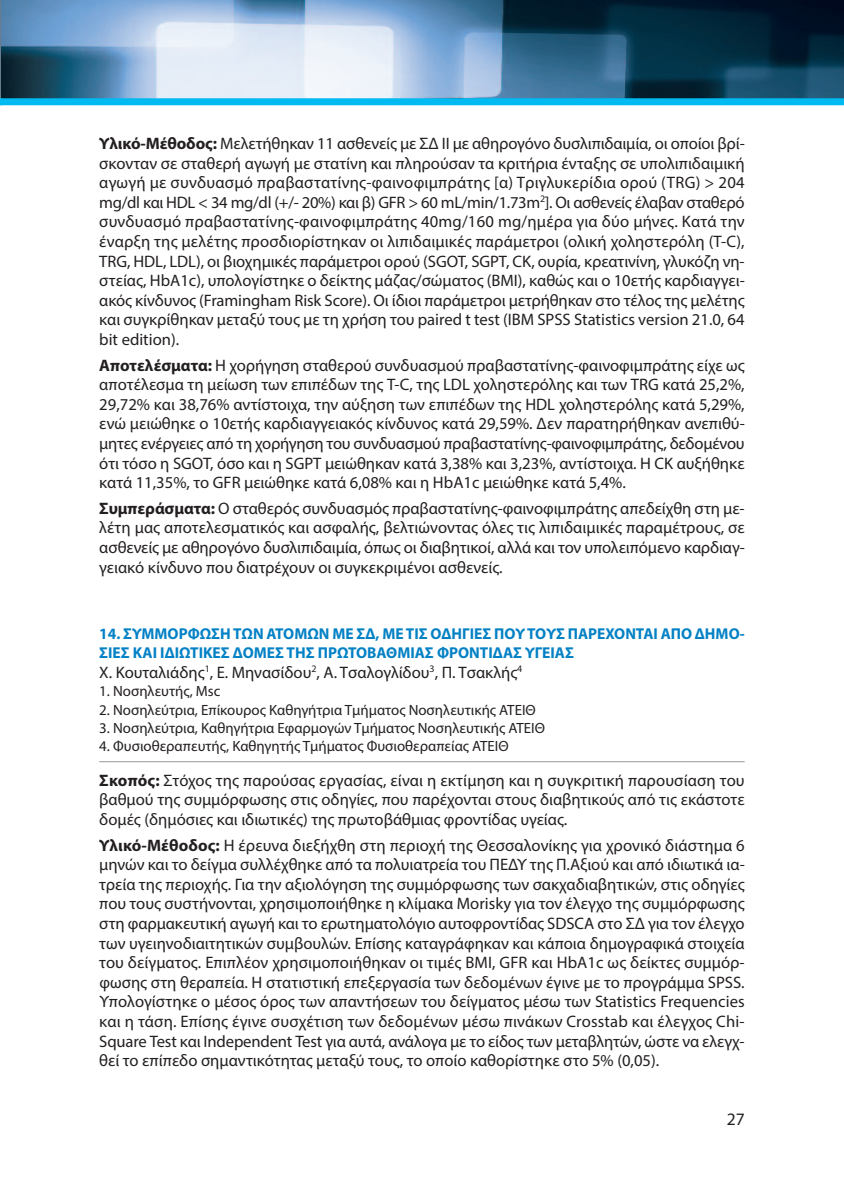
<style>
.page{position:relative;width:844px;height:1191px;background:#fff}
.page>*{position:absolute;margin:0;border:0;box-sizing:border-box;transform-origin:0 0}
.t1{font:17.5px "Myriad Pro";color:#231f20}
.t2{font:16.62px/19.6px "Myriad Pro";color:#231f20;text-align:justify}
.t3{font:700 15.75px/19.6px "Myriad Pro";color:#0381c5}
.t4{font:14.88px "Myriad Pro";color:#231f20}
.s1{font-weight:700}
</style>
<div class="page">
<img style="left:1px;top:0;width:842px;height:98px">
<hr style="left:99px;top:761px;width:645px;height:1px;background:#939598">
<div style="left:0;top:98px;width:843px;height:7px;background:#00baf1"></div>
<p class="t2" style="left:99px;top:135px;width:646px"><span class="s1">Υλικό-Μέθοδος:</span> Μελετήθηκαν 11 ασθενείς με ΣΔ ΙΙ με αθηρογόνο δυσλιπιδαιμία, οι οποίοι βρί&shy;σκονταν σε σταθερή αγωγή με στατίνη και πληρούσαν τα κριτήρια ένταξης σε υπολιπιδαιμική αγωγή με συνδυασμό πραβαστατίνης-φαινοφιμπράτης [α) Τριγλυκερίδια ορού (ΤRG) &gt; 204 mg/dl και HDL &lt; 34 mg/dl (+/- 20%) και β) GFR &gt; 60 mL/min/1.73m<sup>2</sup>]. Οι ασθενείς έλαβαν σταθερό συνδυασμό πραβαστατίνης-φαινοφιμπράτης 40mg/160 mg/ημέρα για δύο μήνες. Κατά την έναρξη της μελέτης προσδιορίστηκαν οι λιπιδαιμικές παράμετροι (ολική χοληστερόλη (T-C), TRG, HDL, LDL), οι βιοχημικές παράμετροι ορού (SGOT, SGPT, CK, ουρία, κρεατινίνη, γλυκόζη νη&shy;στείας, HbA1c), υπολογίστηκε ο δείκτης μάζας/σώματος (ΒΜΙ), καθώς και ο 10ετής καρδιαγγει&shy;ακός κίνδυνος (Framingham Risk Score). Οι ίδιοι παράμετροι μετρήθηκαν στο τέλος της μελέτης και συγκρίθηκαν μεταξύ τους με τη χρήση του paired t test (IBM SPSS Statistics version 21.0, 64 bit edition).</p>
<p class="t2" style="left:99px;top:356px;width:647px"><span class="s1">Αποτελέσματα:</span> Η χορήγηση σταθερού συνδυασμού πραβαστατίνης-φαινοφιμπράτης είχε ως αποτέλεσμα τη μείωση των επιπέδων της T-C, της LDL χοληστερόλης και των TRG κατά 25,2%, 29,72% και 38,76% αντίστοιχα, την αύξηση των επιπέδων της HDL χοληστερόλης κατά 5,29%, ενώ μειώθηκε ο 10ετής καρδιαγγειακός κίνδυνος κατά 29,59%. Δεν παρατηρήθηκαν ανεπιθύ&shy;μητες ενέργειες από τη χορήγηση του συνδυασμού πραβαστατίνης-φαινοφιμπράτης, δεδομένου ότι τόσο η SGOT, όσο και η SGΡT μειώθηκαν κατά 3,38% και 3,23%, αντίστοιχα. Η CK αυξήθηκε κατά 11,35%, το GFR μειώθηκε κατά 6,08% και η HbA1c μειώθηκε κατά 5,4%.</p>
<p class="t2" style="left:99px;top:500px;width:647px"><span class="s1">Συμπεράσματα:</span> Ο σταθερός συνδυασμός πραβαστατίνης-φαινοφιμπράτης απεδείχθη στη με&shy;λέτη μας αποτελεσματικός και ασφαλής, βελτιώνοντας όλες τις λιπιδαιμικές παραμέτρους, σε ασθενείς με αθηρογόνο δυσλιπιδαιμία, όπως οι διαβητικοί, αλλά και τον υπολειπόμενο καρδιαγ&shy;γειακό κίνδυνο που διατρέχουν οι συγκεκριμένοι ασθενείς.</p>
<p class="t3" style="left:99px;top:625px;width:647px">14. ΣΥΜΜΟΡΦΩΣΗΤΩΝ ΑΤΟΜΩΝ ΜΕ ΣΔ, ΜΕ ΤΙΣ ΟΔΗΓΙΕΣ ΠΟΥΤΟΥΣ ΠΑΡΕΧΟΝΤΑΙ ΑΠΟ ΔΗΜΟ-<br>ΣΙΕΣ ΚΑΙ ΙΔΙΩΤΙΚΕΣ ΔΟΜΕΣ ΤΗΣ ΠΡΩΤΟΒΑΘΜΙΑΣ ΦΡΟΝΤΙΔΑΣ ΥΓΕΙΑΣ</p>
<p class="t2" style="left:99px;top:664px;width:424px">Χ. Κουταλιάδης<sup>1</sup>, Ε. Μηνασίδου<sup>2</sup>, Α. Τσαλογλίδου<sup>3</sup>, Π. Τσακλής<sup>4</sup></p>
<p class="t4" style="left:99px;top:685px;width:123px">1. Νοσηλευτής, Μsc</p>
<p class="t4" style="left:99px;top:704px;width:438px">2. Νοσηλεύτρια, Επίκουρος Καθηγήτρια Τμήματος Νοσηλευτικής ΑΤΕΙΘ</p>
<p class="t4" style="left:99px;top:722px;width:447px">3. Νοσηλεύτρια, Καθηγήτρια Εφαρμογών Τμήματος Νοσηλευτικής ΑΤΕΙΘ</p>
<p class="t4" style="left:99px;top:741px;width:411px">4. Φυσιοθεραπευτής, Καθηγητής Τμήματος Φυσιοθεραπείας ΑΤΕΙΘ</p>
<p class="t2" style="left:99px;top:772px;width:646px"><span class="s1">Σκοπός:</span> Στόχος της παρούσας εργασίας, είναι η εκτίμηση και η συγκριτική παρουσίαση του βαθμού της συμμόρφωσης στις οδηγίες, που παρέχονται στους διαβητικούς από τις εκάστοτε δομές (δημόσιες και ιδιωτικές) της πρωτοβάθμιας φροντίδας υγείας.</p>
<p class="t2" style="left:99px;top:836px;width:647px"><span class="s1">Υλικό-Μέθοδος:</span> Η έρευνα διεξήχθη στη περιοχή της Θεσσαλονίκης για χρονικό διάστημα 6 μηνών και το δείγμα συλλέχθηκε από τα πολυιατρεία του ΠΕΔΥ της Π.Αξιού και από ιδιωτικά ια&shy;τρεία της περιοχής. Για την αξιολόγηση της συμμόρφωσης των σακχαδιαβητικών, στις οδηγίες που τους συστήνονται, χρησιμοποιήθηκε η κλίμακα Morisky για τον έλεγχο της συμμόρφωσης στη φαρμακευτική αγωγή και το ερωτηματολόγιο αυτοφροντίδας SDSCA στο ΣΔ για τον έλεγχο των υγειηνοδιαιτητικών συμβουλών. Επίσης καταγράφηκαν και κάποια δημογραφικά στοιχεία του δείγματος. Επιπλέον χρησιμοποιήθηκαν οι τιμές ΒΜΙ, GFR και ΗbA1c ως δείκτες συμμόρ&shy;φωσης στη θεραπεία. Η στατιστική επεξεργασία των δεδομένων έγινε με το προγράμμα SPSS.<br>Υπολογίστηκε ο μέσος όρος των απαντήσεων του δείγματος μέσω των Statistics Frequencies και η τάση. Επίσης έγινε συσχέτιση των δεδομένων μέσω πινάκων Crosstab και έλεγχος Chi-Square Test και Independent Test για αυτά, ανάλογα με το είδος των μεταβλητών, ώστε να ελεγχ&shy;θεί το επίπεδο σημαντικότητας μεταξύ τους, το οποίο καθορίστηκε στο 5% (0,05).</p>
<p class="t1" style="left:726px;top:1112px;width:19px">27</p>
</div>
